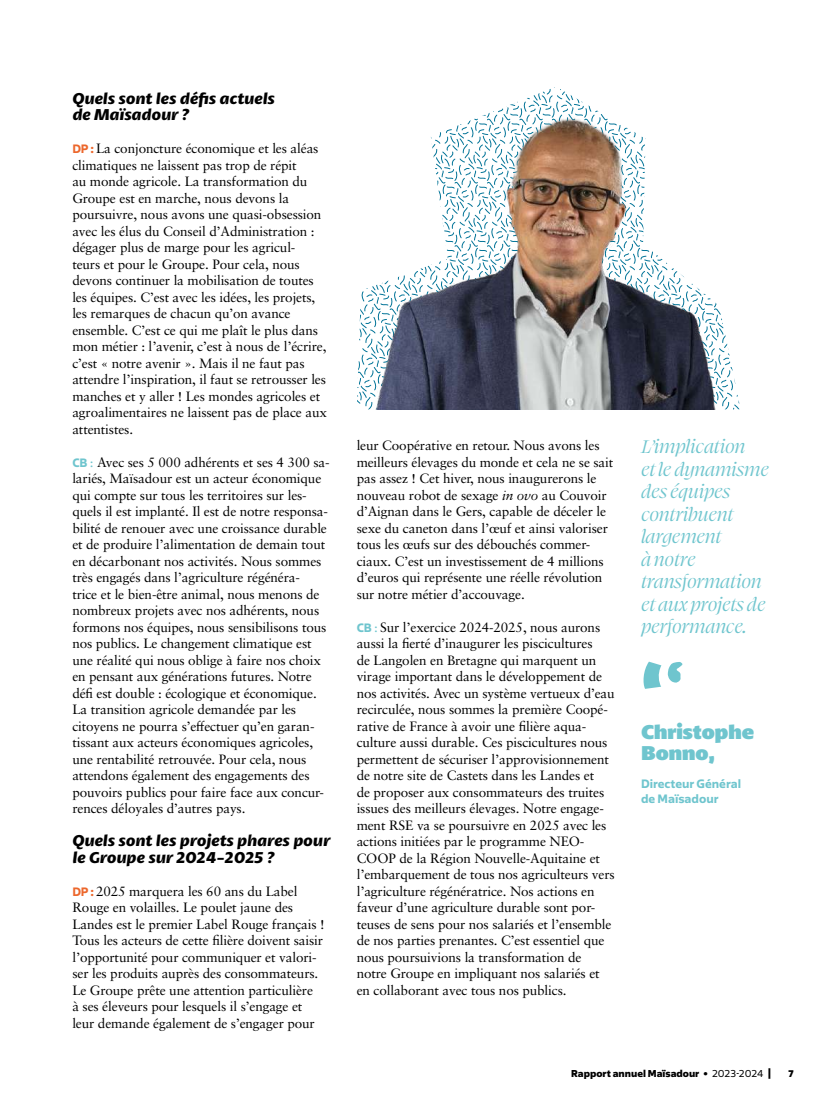
<style>
.page{position:relative;width:830px;height:1106px;background:#fff}
.page>*{position:absolute;margin:0;border:0;box-sizing:border-box;transform-origin:0 0}
.t1{font:900 72px "Petala Pro";color:#6fc5ce}
.t2{font:italic 21px/22.5px "Swear Display";letter-spacing:-.01em;color:#6fc5ce}
.t3{font:900 21px/21px "Petala Pro";color:#6fc5ce}
.t4{font:italic 700 16.5px/16.5px "Petala Pro";color:#000}
.t5{font:13.5px/16.5px "Sabon LT Pro";letter-spacing:-.01em;color:#000}
.t6{font:700 12.75px/15.3px "Salis MVB";color:#6fc5ce}
.t7{font:800 10.5px "Salis MVB";color:#000}
.s1{font-family:"Salis MVB";font-weight:700;font-size:12.75px;color:#ec672c}
.s2{font-family:"Salis MVB";font-weight:700;font-size:12.75px;color:#6fc5ce}
.s3{color:#6fc5ce}
.s4{font-style:italic}
.s5{font-family:"Salted";font-weight:400}
.s6{font-weight:400}
</style>
<div class="page">
<svg style="left:357px;top:87px;width:383px;height:322px"></svg>
<img style="left:366px;top:100px;width:360px;height:309px">
<p class="t4" style="left:72px;top:90px;width:204px">Quels sont les défis actuels de Maïsadour ?</p>
<p class="t5" style="left:72px;top:140px;width:256px"><span class="s1">DP :</span> La conjoncture économique et les aléas climatiques ne laissent pas trop de répit<br>au monde agricole. La transformation du Groupe est en marche, nous devons la poursuivre, nous avons une quasi-obsession avec les élus du Conseil d’Administration : dégager plus de marge pour les agricul-<br>teurs et pour le Groupe. Pour cela, nous devons continuer la mobilisation de toutes les équipes. C’est avec les idées, les projets, les remarques de chacun qu’on avance ensemble. C’est ce qui me plaît le plus dans mon métier : l’avenir, c’est à nous de l’écrire, c’est « notre avenir ». Mais il ne faut pas attendre l’inspiration, il faut se retrousser les manches et y aller ! Les mondes agricoles et agroalimentaires ne laissent pas de place aux attentistes.</p>
<p class="t5" style="left:72px;top:453px;width:259px"><span class="s2">CB</span> <span class="s3">:</span> Avec ses 5 000 adhérents et ses 4 300 sa&shy;lariés, Maïsadour est un acteur économique qui compte sur tous les territoires sur les&shy;quels il est implanté. Il est de notre responsa&shy;bilité de renouer avec une croissance durable et de produire l’alimentation de demain tout en décarbonant nos activités. Nous sommes très engagés dans l’agriculture régénéra-<br>trice et le bien-être animal, nous menons de nombreux projets avec nos adhérents, nous formons nos équipes, nous sensibilisons tous nos publics. Le changement climatique est une réalité qui nous oblige à faire nos choix en pensant aux générations futures. Notre défi est double : écologique et économique.<br>La transition agricole demandée par les citoyens ne pourra s’effectuer qu’en garan&shy;tissant aux acteurs économiques agricoles, une rentabilité retrouvée. Pour cela, nous attendons également des engagements des pouvoirs publics pour faire face aux concur&shy;rences déloyales d’autres pays.</p>
<p class="t4" style="left:72px;top:832px;width:259px">Quels sont les projets phares pour le Groupe sur 2024-2025 ?</p>
<p class="t5" style="left:72px;top:882px;width:254px"><span class="s1">DP :</span> 2025 marquera les 60 ans du Label Rouge en volailles. Le poulet jaune des Landes est le premier Label Rouge français !<br>Tous les acteurs de cette filière doivent saisir l’opportunité pour communiquer et valori&shy;ser les produits auprès des consommateurs.<br>Le Groupe prête une attention particulière<br>à ses éleveurs pour lesquels il s’engage et leur demande également de s’engager pour</p>
<p class="t5" style="left:356px;top:437px;width:258px">leur Coopérative en retour. Nous avons les meilleurs élevages du monde et cela ne se sait pas assez ! Cet hiver, nous inaugurerons le nouveau robot de sexage <span class="s4">in ovo</span> au Couvoir d’Aignan dans le Gers, capable de déceler le sexe du caneton dans l’œuf et ainsi valoriser tous les œufs sur des débouchés commer&shy;ciaux. C’est un investissement de 4 millions d’euros qui représente une réelle révolution sur notre métier d’accouvage.</p>
<p class="t5" style="left:356px;top:618px;width:259px"><span class="s2">CB</span> <span class="s3">:</span> Sur l’exercice 2024-2025, nous aurons aussi la fierté d’inaugurer les piscicultures<br>de Langolen en Bretagne qui marquent un virage important dans le développement de nos activités. Avec un système vertueux d’eau recirculée, nous sommes la première Coopé&shy;rative de France à avoir une filière aqua&shy;culture aussi durable. Ces piscicultures nous permettent de sécuriser l’approvisionnement de notre site de Castets dans les Landes et<br>de proposer aux consommateurs des truites issues des meilleurs élevages. Notre engage&shy;ment RSE va se poursuivre en 2025 avec les actions initiées par le programme NEO-COOP de la Région Nouvelle-Aquitaine et l’embarquement de tous nos agriculteurs vers l’agriculture régénératrice. Nos actions en faveur d’une agriculture durable sont por&shy;teuses de sens pour nos salariés et l’ensemble de nos parties prenantes. C’est essentiel que nous poursuivions la transformation de notre Groupe en impliquant nos salariés et en collaborant avec tous nos publics.</p>
<h2 class="t2" style="left:640px;top:434px;width:129px">L’implication<br>et le dynamisme des équipes contribuent largement<br>à notre transformation et aux projets de performance.</h2>
<h1 class="t1" style="left:640px;top:639px;width:47px">‘<span class="s5">‘</span></h1>
<h2 class="t3" style="left:640px;top:720px;width:114px">Christophe<br>Bonno,</h2>
<p class="t6" style="left:640px;top:775px;width:101px">Directeur Général de Maïsadour</p>
<p class="t7" style="left:571px;top:1066px;width:202px">Rapport annuel Maïsadour <span class="s6">• 2023-2024</span> |</p>
<p class="t7" style="left:788px;top:1066px;width:7px">7</p>
</div>
